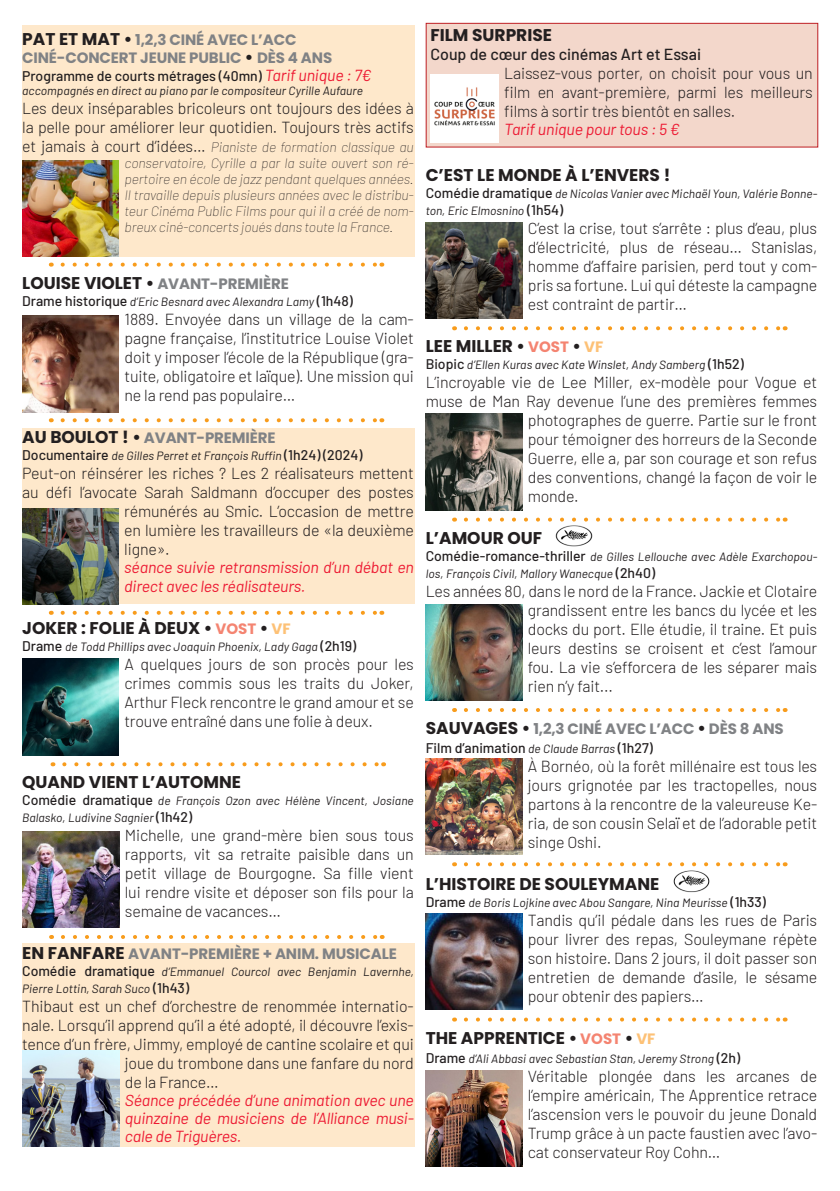
<style>
.page{position:relative;width:840px;height:1191px;background:#fff}
.page>*{position:absolute;margin:0;border:0;box-sizing:border-box;transform-origin:0 0}
.t1{font:700 17px "Poppins";color:#231f20}
.t2{font:300 16px/19px "Barlow";letter-spacing:-.01em;color:#231f20;text-align:justify}
.t3{font:italic 16px/18px "Barlow";letter-spacing:-.01em;color:#ed1a33}
.t4{font:500 16px "Barlow";color:#231f20}
.t5{font:700 15px "Poppins";letter-spacing:-.01em;color:#808285}
.t6{font:italic 100 14px/16px "Barlow";letter-spacing:-.01em;color:#231f20;text-align:justify}
.t7{font:500 14px "Barlow";color:#231f20}
.t8{font:italic 12px/17px "Barlow";letter-spacing:.005em;color:#231f20}
.s1{font-size:17px;color:#231f20}
.s2{font-weight:400;font-style:italic;font-size:16px;color:#ed1a33}
.s3{font-weight:300;font-style:normal;font-size:16px}
.s4{font-weight:500;font-style:normal;font-size:14px}
.s5{font-size:15px;color:#f48471}
.s6{font-size:15px;color:#fdc176}
.s7{font-weight:400;font-style:italic;font-size:12px}
</style>
<div class="page">
<div style="left:23px;top:25px;width:391px;height:231px;background:#fee8cb"></div>
<div style="left:23px;top:428px;width:391px;height:176px;background:#fee8cb"></div>
<div style="left:23px;top:943px;width:391px;height:203px;background:#fee8cb"></div>
<div style="left:425px;top:23px;width:392px;height:125px;background:#f3d7cb;border:1px solid #be1e23"></div>
<img style="left:425px;top:222px;width:97px;height:97px">
<img style="left:425px;top:604px;width:97px;height:96px">
<img style="left:425px;top:413px;width:97px;height:97px">
<img style="left:425px;top:758px;width:97px;height:96px">
<img style="left:425px;top:913px;width:97px;height:97px">
<img style="left:425px;top:1070px;width:97px;height:96px">
<img style="left:22px;top:160px;width:97px;height:96px">
<img style="left:22px;top:316px;width:97px;height:96px">
<img style="left:22px;top:508px;width:96px;height:96px">
<img style="left:430px;top:74px;width:68px;height:69px">
<img style="left:22px;top:659px;width:97px;height:96px">
<img style="left:23px;top:831px;width:96px;height:96px">
<img style="left:23px;top:1050px;width:96px;height:96px">
<svg style="left:63px;top:263px;width:312px;height:4px"></svg>
<svg style="left:63px;top:418px;width:312px;height:4px"></svg>
<svg style="left:465px;top:326px;width:313px;height:4px"></svg>
<svg style="left:465px;top:708px;width:313px;height:4px"></svg>
<svg style="left:465px;top:517px;width:313px;height:4px"></svg>
<svg style="left:465px;top:862px;width:313px;height:4px"></svg>
<svg style="left:465px;top:1017px;width:313px;height:4px"></svg>
<svg style="left:63px;top:611px;width:312px;height:4px"></svg>
<svg style="left:64px;top:762px;width:313px;height:4px"></svg>
<svg style="left:63px;top:935px;width:312px;height:4px"></svg>
<img style="left:555px;top:525px;width:38px;height:22px">
<img style="left:673px;top:870px;width:37px;height:23px">
<p class="t5" style="left:22px;top:31px;width:275px"><span class="s1">PAT ET MAT •</span> 1,2,3 CINÉ AVEC L’ACC</p>
<p class="t5" style="left:22px;top:49px;width:311px">CINÉ-CONCERT JEUNE PUBLIC <span class="s1">•</span> DÈS 4 ANS</p>
<p class="t7" style="left:22px;top:65px;width:350px">Programme de courts métrages (40mn) <span class="s2">Tarif unique : 7€</span></p>
<p class="t8" style="left:22px;top:81px;width:342px">accompagnés en direct au piano par le compositeur Cyrille Aufaure</p>
<p class="t2" style="left:22px;top:97px;width:393px">Les deux inséparables bricoleurs ont toujours des idées à la pelle pour améliorer leur quotidien. Toujours très actifs</p>
<p class="t6" style="left:124px;top:138px;width:290px;text-indent:-102px"><span class="s3">et jamais à court d’idées…</span> Pianiste de formation classique au conservatoire, Cyrille a par la suite ouvert son ré&shy;pertoire en école de jazz pendant quelques années.<br>Il travaille depuis plusieurs années avec le distribu&shy;teur Cinéma Public Films pour qui il a créé de nom&shy;breux ciné-concerts joués dans toute la France.</p>
<p class="t5" style="left:22px;top:275px;width:268px"><span class="s1">LOUISE VIOLET •</span> AVANT-PREMIÈRE</p>
<p class="t8" style="left:22px;top:292px;width:332px"><span class="s4">Drame historique</span> d’Eric Besnard avec Alexandra Lamy <span class="s4">(1h48)</span></p>
<p class="t2" style="left:124px;top:308px;width:290px">1889. Envoyée dans un village de la cam&shy;pagne française, l’institutrice Louise Violet doit y imposer l’école de la République (gra&shy;tuite, obligatoire et laïque). Une mission qui ne la rend pas populaire…</p>
<p class="t5" style="left:22px;top:429px;width:255px"><span class="s1">AU BOULOT ! •</span> AVANT-PREMIÈRE</p>
<p class="t8" style="left:22px;top:446px;width:341px"><span class="s4">Documentaire</span> de Gilles Perret et François Ruffin <span class="s4">(1h24) (2024)</span></p>
<p class="t2" style="left:22px;top:462px;width:393px">Peut-on réinsérer les riches ? Les 2 réalisateurs mettent</p>
<p class="t2" style="left:22px;top:481px;width:393px">au défi l’avocate Sarah Saldmann d’occuper des postes</p>
<p class="t2" style="left:124px;top:500px;width:291px">rémunérés au Smic. L’occasion de mettre</p>
<p class="t2" style="left:124px;top:519px;width:291px">en lumière les travailleurs de «la deuxième</p>
<p class="t2" style="left:124px;top:538px;width:47px">ligne».</p>
<p class="t3" style="left:124px;top:556px;width:291px;line-height:19px">séance suivie retransmission d’un débat en direct avec les réalisateurs.</p>
<p class="t1" style="left:22px;top:618px;width:270px">JOKER : FOLIE À DEUX • <span class="s5">VOST</span> • <span class="s6">VF</span></p>
<p class="t8" style="left:22px;top:637px;width:335px"><span class="s4">Drame</span> de Todd Phillips avec Joaquin Phoenix, Lady Gaga <span class="s4">(2h19)</span></p>
<p class="t2" style="left:124px;top:653px;width:291px">A quelques jours de son procès pour les crimes commis sous les traits du Joker, Arthur Fleck rencontre le grand amour et se trouve entraîné dans une folie à deux.</p>
<p class="t1" style="left:22px;top:772px;width:220px">QUAND VIENT L’AUTOMNE</p>
<p class="t8" style="left:22px;top:791px;width:393px"><span class="s4">Comédie dramatique</span> de François Ozon avec Hélène Vincent, Josiane<br>Balasko, Ludivine Sagnier <span class="s4">(1h42)</span></p>
<p class="t2" style="left:125px;top:824px;width:290px">Michelle, une grand-mère bien sous tous rapports, vit sa retraite paisible dans un petit village de Bourgogne. Sa fille vient lui rendre visite et déposer son fils pour la semaine de vacances…</p>
<p class="t5" style="left:22px;top:945px;width:376px"><span class="s1">EN FANFARE</span> AVANT-PREMIÈRE + ANIM. MUSICALE</p>
<p class="t8" style="left:22px;top:962px;width:393px"><span class="s4">Comédie dramatique</span> d’Emmanuel Courcol avec Benjamin Lavernhe,<br>Pierre Lottin, Sarah Suco <span class="s4">(1h43)</span></p>
<p class="t2" style="left:22px;top:995px;width:393px">Thibaut est un chef d’orchestre de renommée internatio-</p>
<p class="t2" style="left:22px;top:1014px;width:393px">nale. Lorsqu’il apprend qu’il a été adopté, il découvre l’exis-</p>
<p class="t2" style="left:22px;top:1033px;width:393px">tence d’un frère, Jimmy, employé de cantine scolaire et qui</p>
<p class="t2" style="left:125px;top:1052px;width:290px">joue du trombone dans une fanfare du nord</p>
<p class="t2" style="left:125px;top:1071px;width:95px">de la France…</p>
<p class="t3" style="left:125px;top:1090px;width:290px;text-align:justify">Séance précédée d’une animation avec une quinzaine de musiciens de l’Alliance musi&shy;cale de Triguères.</p>
<p class="t1" style="left:430px;top:26px;width:123px">FILM SURPRISE</p>
<p class="t4" style="left:430px;top:43px;width:272px">Coup de cœur des cinémas Art et Essai</p>
<p class="t2" style="left:504px;top:63px;width:310px">Laissez-vous porter, on choisit pour vous un film en avant-première, parmi les meilleurs films à sortir très bientôt en salles.</p>
<p class="t3" style="left:504px;top:119px;width:177px">Tarif unique pour tous : 5 €</p>
<p class="t1" style="left:425px;top:165px;width:246px">C’EST LE MONDE À L’ENVERS !</p>
<p class="t8" style="left:425px;top:184px;width:393px"><span class="s4">Comédie dramatique</span> de Nicolas Vanier avec Michaël Youn, Valérie Bonne&shy;ton, Eric Elmosnino <span class="s4">(1h54)</span></p>
<p class="t2" style="left:527px;top:217px;width:291px">C’est la crise, tout s’arrête : plus d’eau, plus d’électricité, plus de réseau… Stanislas, homme d’affaire parisien, perd tout y com&shy;pris sa fortune. Lui qui déteste la campagne est contraint de partir…</p>
<p class="t1" style="left:425px;top:336px;width:179px">LEE MILLER • <span class="s5">VOST</span> • <span class="s6">VF</span></p>
<p class="t8" style="left:425px;top:355px;width:319px"><span class="s4">Biopic</span> d’Ellen Kuras avec Kate Winslet, Andy Samberg <span class="s4">(1h52)</span></p>
<p class="t2" style="left:425px;top:371px;width:393px">L’incroyable vie de Lee Miller, ex-modèle pour Vogue et</p>
<p class="t2" style="left:425px;top:390px;width:393px">muse de Man Ray devenue l’une des premières femmes</p>
<p class="t2" style="left:527px;top:409px;width:291px">photographes de guerre. Partie sur le front</p>
<p class="t2" style="left:527px;top:428px;width:291px">pour témoigner des horreurs de la Seconde</p>
<p class="t2" style="left:527px;top:447px;width:291px">Guerre, elle a, par son courage et son refus</p>
<p class="t2" style="left:527px;top:466px;width:291px">des conventions, changé la façon de voir le</p>
<p class="t2" style="left:527px;top:485px;width:52px">monde.</p>
<p class="t1" style="left:425px;top:528px;width:118px">L’AMOUR OUF</p>
<p class="t8" style="left:425px;top:547px;width:393px"><span class="s4">Comédie-romance-thriller</span> de Gilles Lellouche avec Adèle Exarchopou&shy;los, François Civil, Mallory Wanecque <span class="s4">(2h40)</span></p>
<p class="t2" style="left:527px;top:580px;width:291px;text-indent:-102px">Les années 80, dans le nord de la France. Jackie et Clotaire grandissent entre les bancs du lycée et les docks du port. Elle étudie, il traine. Et puis leurs destins se croisent et c’est l’amour fou. La vie s’efforcera de les séparer mais rien n’y fait...</p>
<p class="t5" style="left:425px;top:720px;width:359px"><span class="s1">SAUVAGES •</span> 1,2,3 CINÉ AVEC L’ACC <span class="s1">•</span> DÈS 8 ANS</p>
<p class="t7" style="left:425px;top:737px;width:229px">Film d’animation <span class="s7">de Claude Barras</span> (1h27)</p>
<p class="t2" style="left:527px;top:755px;width:291px">À Bornéo, où la forêt millénaire est tous les jours grignotée par les tractopelles, nous partons à la rencontre de la valeureuse Ke&shy;ria, de son cousin Selaï et de l’adorable petit singe Oshi.</p>
<p class="t1" style="left:425px;top:874px;width:235px">L’HISTOIRE DE SOULEYMANE</p>
<p class="t8" style="left:425px;top:893px;width:341px"><span class="s4">Drame</span> de Boris Lojkine avec Abou Sangare, Nina Meurisse <span class="s4">(1h33)</span></p>
<p class="t2" style="left:527px;top:909px;width:291px">Tandis qu’il pédale dans les rues de Paris pour livrer des repas, Souleymane répète son histoire. Dans 2 jours, il doit passer son entretien de demande d’asile, le sésame pour obtenir des papiers…</p>
<p class="t1" style="left:425px;top:1028px;width:231px">THE APPRENTICE • <span class="s5">VOST</span> • <span class="s6">VF</span></p>
<p class="t8" style="left:425px;top:1049px;width:316px"><span class="s4">Drame</span> d’Ali Abbasi avec Sebastian Stan, Jeremy Strong <span class="s4">(2h)</span></p>
<p class="t2" style="left:527px;top:1065px;width:291px">Véritable plongée dans les arcanes de l’empire américain, The Apprentice retrace l’ascension vers le pouvoir du jeune Donald Trump grâce à un pacte faustien avec l’avo&shy;cat conservateur Roy Cohn…</p>
</div>
